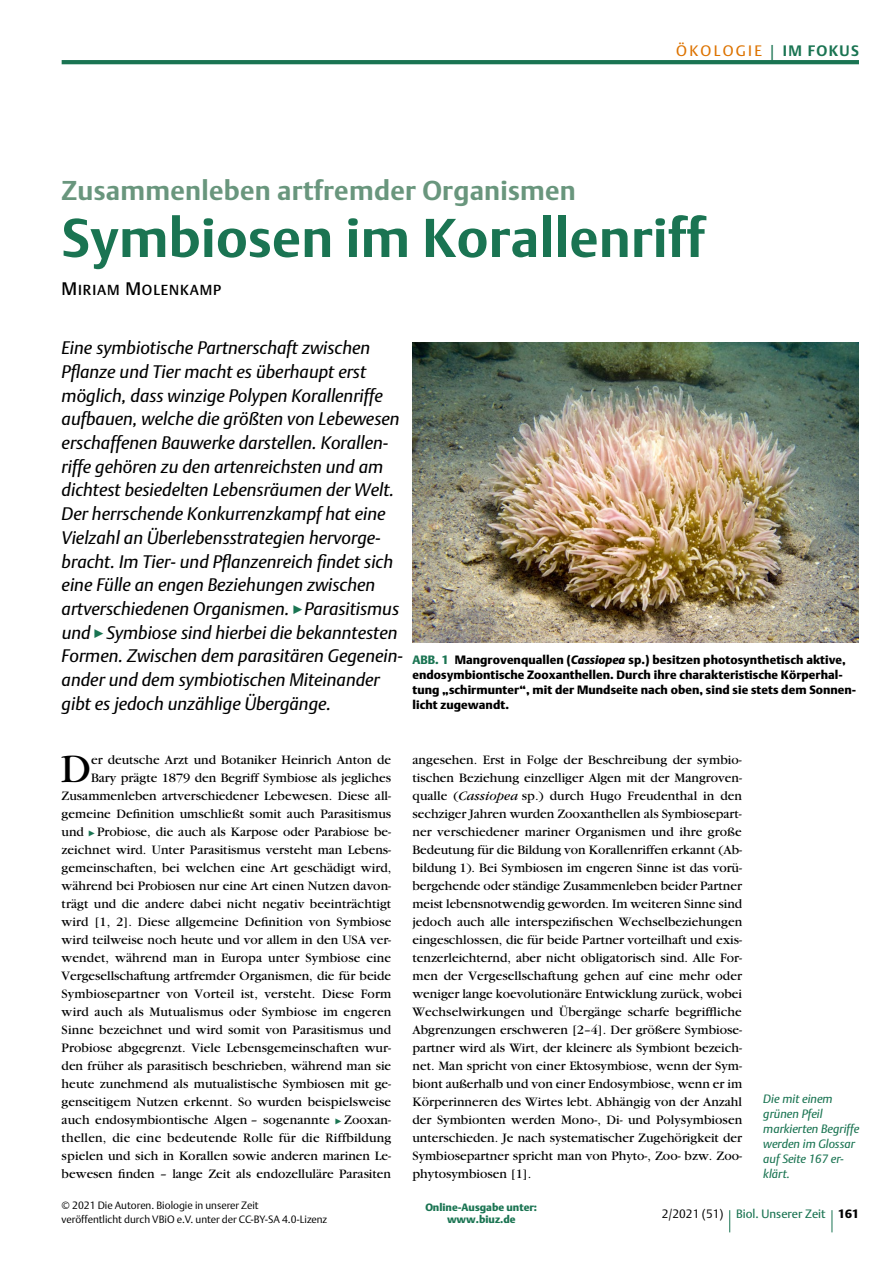
<style>
.page{position:relative;width:893px;height:1263px;background:#fff}
.page>*{position:absolute;margin:0;border:0;box-sizing:border-box;transform-origin:0 0}
.t1{font:700 54px "DTL Argo T";letter-spacing:.005em;color:#1a7452}
.t2{font:42.45px "Garamond";color:#000}
.t3{font:700 27px "DTL Argo T";letter-spacing:.01em;color:#69967d}
.t4{font:italic 18px/23.7px "DTL Argo T";color:#000}
.t5{font:15px "DTL Argo T";letter-spacing:.15em;color:#dd7300}
.t6{font:14.4px "DTL Argo T Medium SC800";letter-spacing:.06em;color:#000}
.t7{font:13.5px/18px "Garamond";color:#000;text-align:justify}
.t8{font:12px/15px "DTL Argo T Black";letter-spacing:.005em;color:#000}
.t9{font:italic 12px/15px "DTL Argo T";color:#1a7452}
.t10{font:12px "DTL Argo T";color:#1a7452}
.t11{font:10.5px/13.5px "DTL Argo T Light";color:#000}
.t12{font:10.5px/12px "DTL Argo T Black";color:#1a7452;text-align:center}
.s1{font-family:"Helvetica Neue";font-weight:300;font-size:24.75px;color:#1a7452}
.s2{font-weight:700;color:#1a7452}
.s3{font-size:18px}
.s4{color:#1a7452}
.s5{font-style:italic}
.s6{font-family:"DTL Argo T Light";color:#000}
.s7{font-family:"DTL Argo T Black";color:#000}
</style>
<div class="page">
<svg style="left:729px;top:1210px;width:1px;height:22px"></svg>
<svg style="left:832px;top:1210px;width:1px;height:22px"></svg>
<hr style="left:62px;top:60px;width:797px;height:4px;background:#1a7452">
<img style="left:412px;top:342px;width:447px;height:300px">
<p class="t5" style="left:676px;top:42px;width:184px">ÖKOLOGIE <span class="s1">|</span> <span class="s2">IM FOKUS</span></p>
<h3 class="t3" style="left:62px;top:174px;width:516px">Zusammenleben artfremder Organismen</h3>
<h1 class="t1" style="left:62px;top:206px;width:645px">Symbiosen im Korallenriff</h1>
<p class="t6" style="left:62px;top:281px;width:161px"><span class="s3">M</span> IRIAM <span class="s3">M</span>OLENKAMP</p>
<p class="t4" style="left:62px;top:336px;width:343px">Eine symbiotische Partnerschaft zwischen Pflanze und Tier macht es überhaupt erst möglich, dass winzige Polypen Korallenriffe aufbauen, welche die größten von Lebewesen erschaffenen Bauwerke darstellen. Korallen&shy;riffe gehören zu den artenreichsten und am dichtest besiedelten Lebensräumen der Welt.<br>Der herrschende Konkurrenzkampf hat eine Vielzahl an Überlebensstrategien hervorge&shy;bracht. Im Tier- und Pflanzenreich findet sich eine Fülle an engen Beziehungen zwischen artverschiedenen Organismen. Parasitismus und Symbiose sind hierbei die bekanntesten Formen. Zwischen dem parasitären Gegenein&shy;ander und dem symbiotischen Miteinander gibt es jedoch unzählige Übergänge.</p>
<p class="t8" style="left:412px;top:653px;width:445px"><span class="s4">ABB. 1</span> Mangrovenquallen (<span class="s5">Cassiopea</span> sp.) besitzen photosynthetisch aktive, endosymbiontische Zooxanthellen. Durch ihre charakteristische Körperhal&shy;tung „schirmunter“, mit der Mundseite nach oben, sind sie stets dem Sonnen&shy;licht zugewandt.</p>
<h2 class="t2" style="left:61px;top:747px;width:32px">D</h2>
<p class="t7" style="left:91px;top:751px;width:302px">er deutsche Arzt und Botaniker Heinrich Anton de</p>
<p class="t7" style="left:91px;top:769px;width:302px">Bary prägte 1879 den Begriff Symbiose als jegliches</p>
<p class="t7" style="left:62px;top:787px;width:331px">Zusammenleben artverschiedener Lebewesen. Diese all-</p>
<p class="t7" style="left:62px;top:805px;width:331px">gemeine Definition umschließt somit auch Parasitismus</p>
<p class="t7" style="left:62px;top:823px;width:24px">und</p>
<p class="t7" style="left:62px;top:823px;width:331px;text-indent:36px">Probiose, die auch als Karpose oder Parabiose be&shy;zeichnet wird. Unter Parasitismus versteht man Lebens&shy;gemeinschaften, bei welchen eine Art geschädigt wird, während bei Probiosen nur eine Art einen Nutzen davon&shy;trägt und die andere dabei nicht negativ beeinträchtigt wird [1, 2]. Diese allgemeine Definition von Symbiose wird teilweise noch heute und vor allem in den USA ver&shy;wendet, während man in Europa unter Symbiose eine Vergesellschaftung artfremder Organismen, die für beide Symbiosepartner von Vorteil ist, versteht. Diese Form wird auch als Mutualismus oder Symbiose im engeren Sinne bezeichnet und wird somit von Parasitismus und Probiose abgegrenzt. Viele Lebensgemeinschaften wur&shy;den früher als parasitisch beschrieben, während man sie heute zunehmend als mutualistische Symbiosen mit ge&shy;genseitigem Nutzen erkennt. So wurden beispielsweise auch endosymbiontische Algen – sogenannte</p>
<p class="t7" style="left:62px;top:1111px;width:331px;text-indent:282px">Zooxan&shy;thellen, die eine bedeutende Rolle für die Riffbildung spielen und sich in Korallen sowie anderen marinen Le&shy;bewesen finden – lange Zeit als endozelluläre Parasiten</p>
<p class="t11" style="left:62px;top:1199px;width:267px">© 2021 Die Autoren. Biologie in unserer Zeit<br>veröffentlicht durch VBiO e.V. unter der CC-BY-SA 4.0-Lizenz</p>
<p class="t7" style="left:412px;top:751px;width:331px">angesehen. Erst in Folge der Beschreibung der symbio&shy;tischen Beziehung einzelliger Algen mit der Mangroven&shy;qualle (<span class="s5">Cassiopea</span> sp.) durch Hugo Freudenthal in den sechziger Jahren wurden Zooxanthellen als Symbiosepart&shy;ner verschiedener mariner Organismen und ihre große Bedeutung für die Bildung von Korallenriffen erkannt (Ab&shy;bildung 1). Bei Symbiosen im engeren Sinne ist das vorü&shy;bergehende oder ständige Zusammenleben beider Partner meist lebensnotwendig geworden. Im weiteren Sinne sind jedoch auch alle interspezifischen Wechselbeziehungen eingeschlossen, die für beide Partner vorteilhaft und exis&shy;tenzerleichternd, aber nicht obligatorisch sind. Alle For&shy;men der Vergesellschaftung gehen auf eine mehr oder weniger lange koevolutionäre Entwicklung zurück, wobei Wechselwirkungen und Übergänge scharfe begriffliche Abgrenzungen erschweren [2–4]. Der größere Symbiose&shy;partner wird als Wirt, der kleinere als Symbiont bezeich&shy;net. Man spricht von einer Ektosymbiose, wenn der Sym&shy;biont außerhalb und von einer Endosymbiose, wenn er im Körperinneren des Wirtes lebt. Abhängig von der Anzahl der Symbionten werden Mono-, Di- und Polysymbiosen unterschieden. Je nach systematischer Zugehörigkeit der Symbiosepartner spricht man von Phyto-, Zoo- bzw. Zoo&shy;phytosymbiosen [1].</p>
<p class="t9" style="left:763px;top:1091px;width:98px">Die mit einem grünen Pfeil markierten Begriffe werden im Glossar auf Seite 167 er&shy;klärt.</p>
<p class="t12" style="left:425px;top:1201px;width:113px">Online-Ausgabe unter: www.biuz.de</p>
<p class="t10" style="left:662px;top:1207px;width:199px"><span class="s6">2/2021 (51)</span> Biol. Unserer Zeit <span class="s7">161</span></p>
</div>
